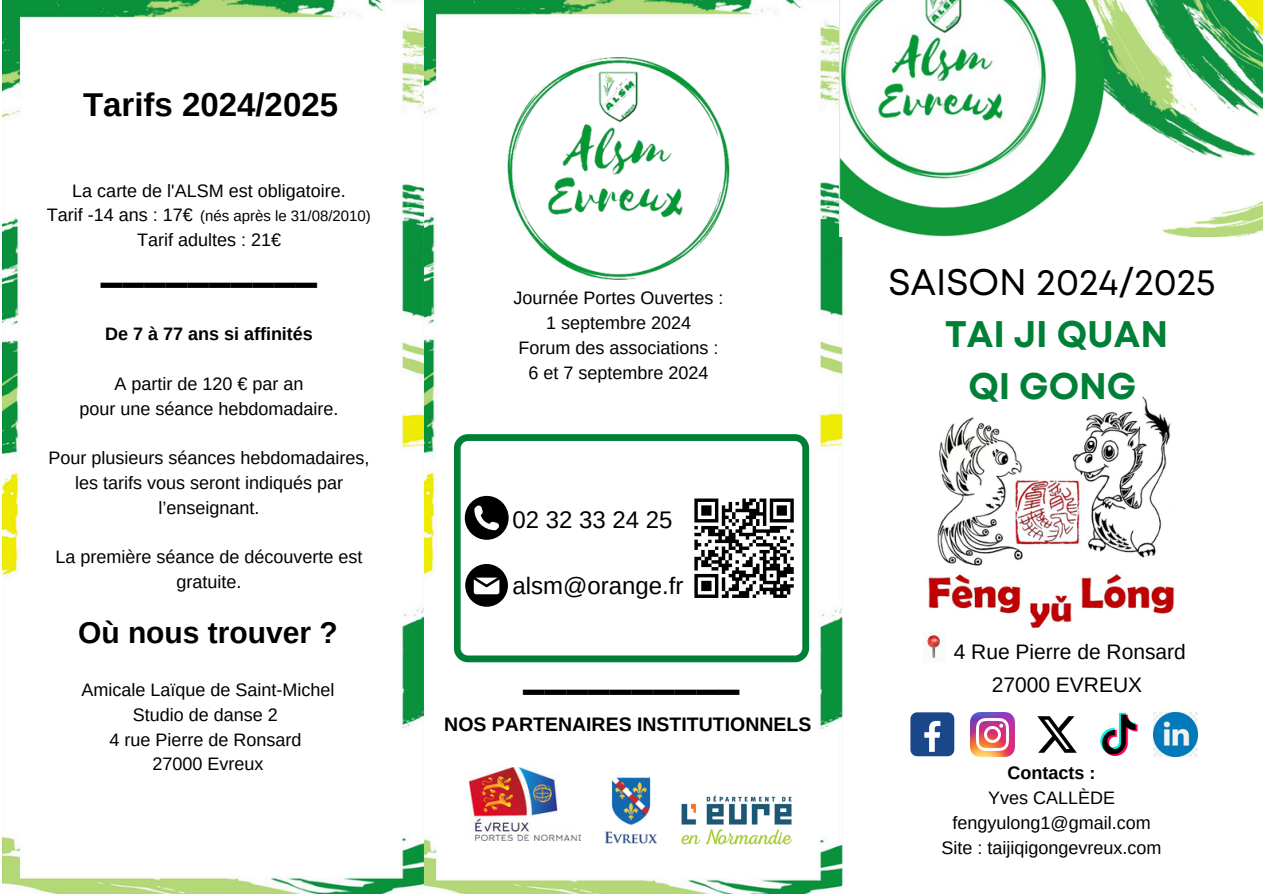
<style>
.page{position:relative;width:1263px;height:894px;background:#fff}
.page>*{position:absolute;margin:0;border:0;box-sizing:border-box;transform-origin:0 0}
.t1{font:800 43.2px "Open Sans";color:#000}
.t2{font:36.9px/51.8px "Mont";color:#000;text-align:center}
.t3{font:700 33px "Arimo";color:#000}
.t4{font:700 30px "Arimo";color:#000}
.t5{font:24px "Arimo";color:#000}
.t6{font:21px/32.7px "Arimo";color:#000;text-align:center}
.t7{font:700 19.5px "Arimo";color:#000}
.t8{font:18px/24.8px "Arimo";color:#000;text-align:center}
.t9{font:700 18px "Arimo";color:#000}
.t10{font:15px "Arimo";color:#000}
.s1{font-weight:700;color:#008037}
</style>
<div class="page">
<img style="left:927px;top:635px;width:13px;height:24px">
<img style="left:423px;top:0;width:420px;height:893px">
<svg style="left:454px;top:434px;width:355px;height:228px"></svg>
<img style="left:469px;top:767px;width:113px;height:73px">
<img style="left:582px;top:759px;width:99px;height:99px">
<img style="left:681px;top:785px;width:110px;height:73px">
<img style="left:3px;top:0;width:420px;height:893px">
<img style="left:928px;top:396px;width:247px;height:232px">
<div style="left:910px;top:712px;width:44px;height:44px;background:#1a4789;border-radius:7px"></div>
<svg style="left:924px;top:720px;width:16px;height:31px"></svg>
<img style="left:970px;top:712px;width:44px;height:44px">
<img style="left:476px;top:25px;width:285px;height:286px">
<div style="left:687px;top:491px;width:114px;height:113px;background:#fff"></div>
<svg style="left:694px;top:498px;width:100px;height:100px"></svg>
<img style="left:1037px;top:716px;width:40px;height:37px">
<img style="left:1100px;top:712px;width:38px;height:44px">
<img style="left:839px;top:0;width:424px;height:237px">
<img style="left:1154px;top:712px;width:44px;height:44px">
<svg style="left:465px;top:564px;width:43px;height:42px"></svg>
<svg style="left:465px;top:495px;width:44px;height:44px"></svg>
<h6 class="t3" style="left:83px;top:86px;width:256px">Tarifs 2024/2025</h6>
<p class="t8" style="left:72px;top:178px;width:275px">La carte de l'ALSM est obligatoire.</p>
<h1 class="t8" style="left:47px;top:202px;width:147px">Tarif -14 ans : 17€</h1>
<p class="t8" style="left:137px;top:227px;width:145px">Tarif adultes : 21€</p>
<p class="t10" style="left:200px;top:208px;width:172px">(nés après le 31/08/2010)</p>
<p class="t1" style="left:101px;top:233px;width:218px">__________</p>
<p class="t9" style="left:105px;top:324px;width:209px">De 7 à 77 ans si affinités</p>
<h3 class="t8" style="left:115px;top:371px;width:190px">A partir de 120 € par an</h3>
<h3 class="t8" style="left:80px;top:396px;width:261px">pour une séance hebdomadaire.</h3>
<p class="t8" style="left:49px;top:445px;width:323px">Pour plusieurs séances hebdomadaires, les tarifs vous seront indiqués par l’enseignant.</p>
<p class="t8" style="left:56px;top:544px;width:309px">La première séance de découverte est gratuite.</p>
<p class="t4" style="left:78px;top:615px;width:261px">Où nous trouver ?</p>
<p class="t8" style="left:81px;top:677px;width:254px">Amicale Laïque de Saint-Michel</p>
<p class="t8" style="left:133px;top:702px;width:147px">Studio de danse 2</p>
<p class="t8" style="left:109px;top:726px;width:193px">4 rue Pierre de Ronsard</p>
<p class="t8" style="left:152px;top:751px;width:113px">27000 Evreux</p>
<p class="t8" style="left:513px;top:285px;width:211px">Journée Portes Ouvertes :</p>
<p class="t8" style="left:546px;top:310px;width:147px">1 septembre 2024</p>
<p class="t8" style="left:518px;top:335px;width:201px">Forum des associations :</p>
<p class="t8" style="left:528px;top:360px;width:181px">6 et 7 septembre 2024</p>
<p class="t5" style="left:513px;top:506px;width:161px">02 32 33 24 25</p>
<p class="t5" style="left:513px;top:571px;width:172px">alsm@orange.fr</p>
<p class="t1" style="left:523px;top:640px;width:218px">__________</p>
<p class="t7" style="left:444px;top:712px;width:369px">NOS PARTENAIRES INSTITUTIONNELS</p>
<p class="t2" style="left:888px;top:259px;width:329px">SAISON 2024/2025<br><span class="s1">TAI JI QUAN<br>QI GONG</span></p>
<p class="t6" style="left:954px;top:635px;width:234px">4 Rue Pierre de Ronsard<br>27000 EVREUX</p>
<h4 class="t9" style="left:1008px;top:762px;width:89px">Contacts :</h4>
<p class="t8" style="left:988px;top:785px;width:128px">Yves CALLÈDE</p>
<p class="t8" style="left:952px;top:809px;width:200px">fengyulong1@gmail.com</p>
<p class="t8" style="left:942px;top:834px;width:221px">Site : taijiqigongevreux.com</p>
</div>
